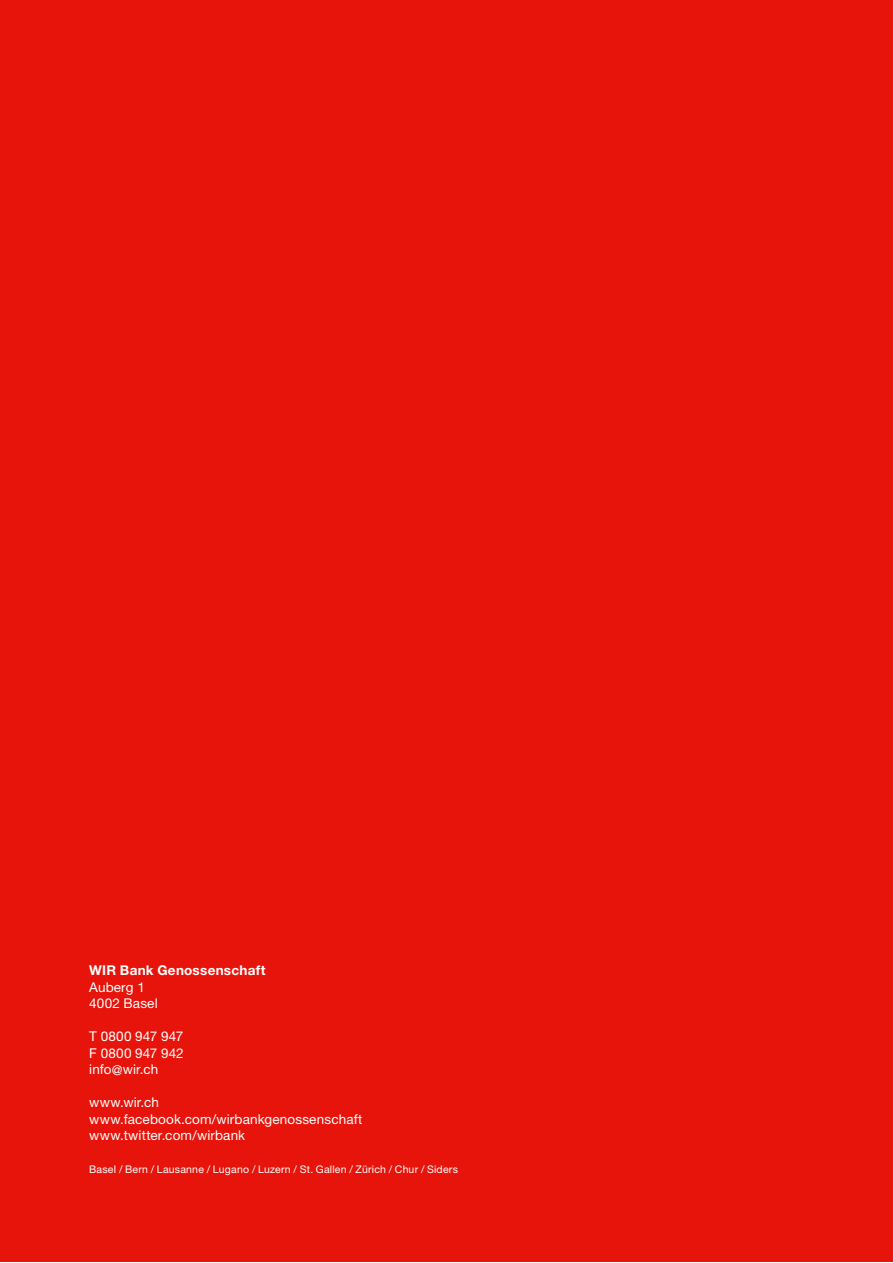
<style>
.page{position:relative;width:893px;height:1263px;background:#fff}
.page>*{position:absolute;margin:0;border:0;box-sizing:border-box;transform-origin:0 0}
.t1{font:13.5px/16.5px "Helvetica Neue LT Pro";letter-spacing:.01em;color:#fff}
.t2{font:700 13.5px "Helvetica Neue LT Pro";letter-spacing:.02em;color:#fff}
.t3{font:10.5px "Helvetica Neue LT Pro";letter-spacing:.02em;color:#fff}
</style>
<div class="page">
<div style="left:0;top:0;width:893px;height:1261px;background:#e6140a"></div>
<p class="t2" style="left:89px;top:962px;width:178px">WIR Bank Genossenschaft</p>
<p class="t1" style="left:89px;top:978px;width:70px">Auberg 1<br>4002 Basel</p>
<p class="t1" style="left:89px;top:1028px;width:96px;text-align:justify">T 0800 947 947<br>F 0800 947 942 info@wir.ch</p>
<p class="t1" style="left:89px;top:1094px;width:275px">www.wir.ch www.facebook.com/wirbankgenossenschaft www.twitter.com/wirbank</p>
<p class="t3" style="left:89px;top:1163px;width:370px">Basel / Bern / Lausanne / Lugano / Luzern / St. Gallen / Zürich / Chur / Siders</p>
</div>
